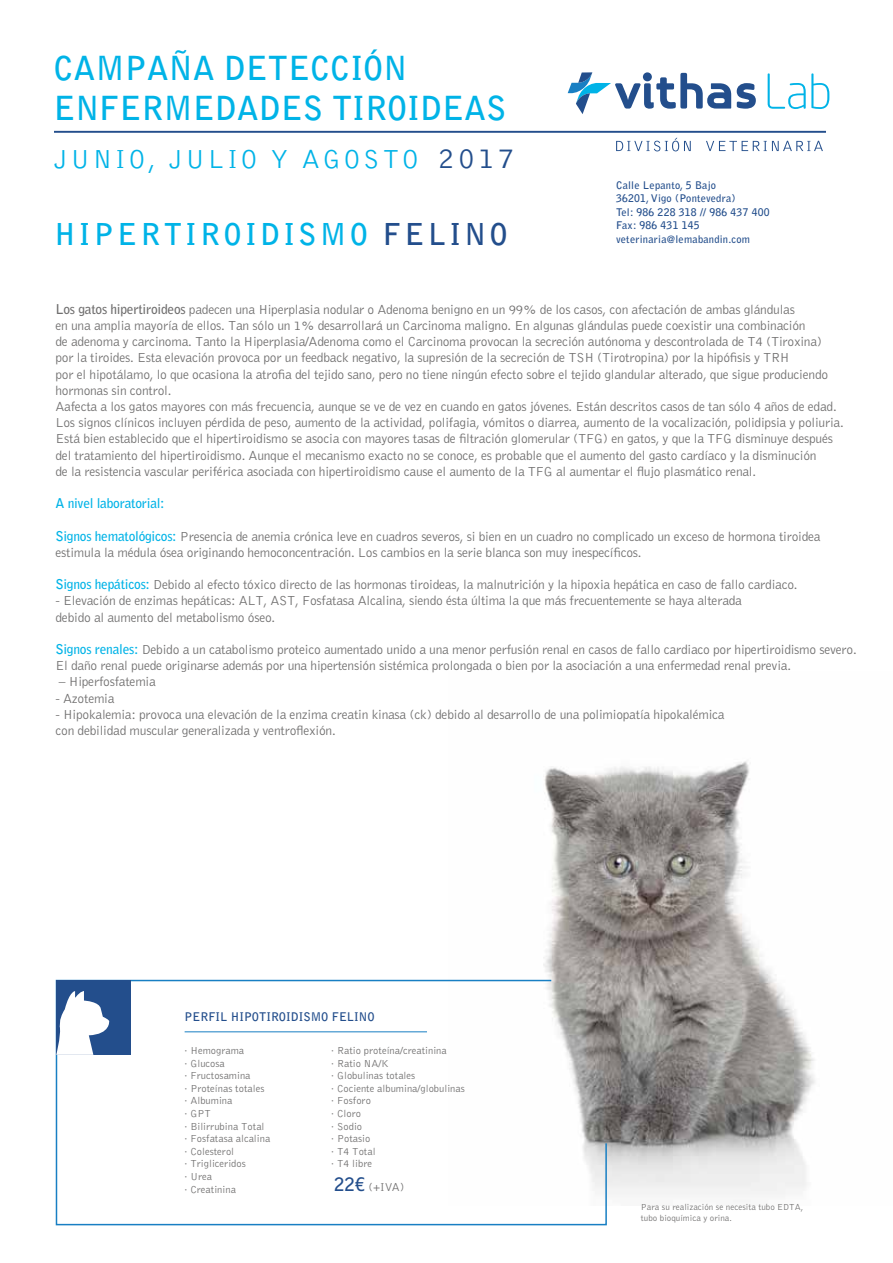
<style>
.page{position:relative;width:893px;height:1263px;background:#fff}
.page>*{position:absolute;margin:0;border:0;box-sizing:border-box;transform-origin:0 0}
.t1{font:700 33px/39.6px "Bell Gothic Std";color:#00b3e7}
.t2{font:700 30px "Bell Gothic Std";letter-spacing:.11em;color:#00b3e7}
.t3{font:300 27px "Bell Gothic Std";letter-spacing:.11em;color:#00b3e7}
.t4{font:300 13.5px/16.2px "Bell Gothic Std";letter-spacing:-.02em;color:#706f6f}
.t5{font:700 13.5px "Bell Gothic Std";letter-spacing:-.02em;color:#00b3e7}
.t6{font:700 11.85px "Bell Gothic Std";color:#234e8c}
.t7{font:300 11.85px "Bell Gothic Std";color:#706f6f}
.t8{font:300 10.5px/12.6px "Bell Gothic Std";color:#706f6f}
.t9{font:700 10.5px/13.5px "Bell Gothic Std";letter-spacing:.02em;color:#234e8c}
.t10{font:300 9px/10.8px "Bell Gothic Std";color:#706f6f}
.s1{font-size:30px;color:#234e8c}
.s2{color:#234e8c}
.s3{font-weight:700}
.s4{font-weight:700;color:#00b3e7}
.s5{font-weight:700;font-size:18.45px;color:#234e8c}
</style>
<div class="page">
<img style="left:543px;top:761px;width:272px;height:434px">
<hr style="left:54px;top:131px;width:772px;height:2px;background:#234e8c">
<svg style="left:568px;top:72px;width:188px;height:42px"></svg>
<svg style="left:768px;top:73px;width:61px;height:36px"></svg>
<svg style="left:616px;top:138px;width:207px;height:13px"></svg>
<svg style="left:55px;top:979px;width:553px;height:247px"></svg>
<hr style="left:185px;top:1031px;width:242px;height:1px;background:#187fc3">
<div style="left:56px;top:979px;width:75px;height:75px;background:#234e8c"></div>
<svg style="left:56px;top:991px;width:55px;height:64px"></svg>
<h1 class="t1" style="left:53px;top:48px;width:454px">CAMPAÑA DETECCIÓN<br>ENFERMEDADES TIROIDEAS</h1>
<h3 class="t3" style="left:54px;top:145px;width:462px">JUNIO, JULIO Y AGOSTO <span class="s1">2017</span></h3>
<h2 class="t2" style="left:54px;top:216px;width:455px">HIPERTIROIDISMO <span class="s2">FELINO</span></h2>
<p class="t9" style="left:616px;top:178px;width:155px">Calle Lepanto, 5 Bajo<br>36201,Vigo (Pontevedra)<br>Tel: 986 228 318 // 986 437 400<br>Fax: 986 431 145 veterinaria@lemabandin.com</p>
<p class="t4" style="left:55px;top:301px;width:790px"><span class="s3">Los gatos hipertiroideos</span> padecen una Hiperplasia nodular o Adenoma benigno en un 99% de los casos, con afectación de ambas glándulas<br>en una amplia mayoría de ellos. Tan sólo un 1% desarrollará un Carcinoma maligno. En algunas glándulas puede coexistir una combinación<br>de adenoma y carcinoma. Tanto la Hiperplasia/Adenoma como el Carcinoma provocan la secreción autónoma y descontrolada de T4 (Tiroxina) por la tiroides. Esta elevación provoca por un feedback negativo, la supresión de la secreción de TSH (Tirotropina) por la hipófisis y TRH<br>por el hipotálamo, lo que ocasiona la atrofia del tejido sano, pero no tiene ningún efecto sobre el tejido glandular alterado, que sigue produciendo hormonas sin control.<br>Aafecta a los gatos mayores con más frecuencia, aunque se ve de vez en cuando en gatos jóvenes. Están descritos casos de tan sólo 4 años de edad.<br>Los signos clínicos incluyen pérdida de peso, aumento de la actividad, polifagia, vómitos o diarrea, aumento de la vocalización, polidipsia y poliuria.<br>Está bien establecido que el hipertiroidismo se asocia con mayores tasas de filtración glomerular (TFG) en gatos, y que la TFG disminuye después del tratamiento del hipertiroidismo. Aunque el mecanismo exacto no se conoce, es probable que el aumento del gasto cardíaco y la disminución<br>de la resistencia vascular periférica asociada con hipertiroidismo cause el aumento de la TFG al aumentar el flujo plasmático renal.</p>
<p class="t5" style="left:55px;top:495px;width:111px">A nivel laboratorial:</p>
<p class="t4" style="left:55px;top:528px;width:767px"><span class="s4">Signos hematológicos:</span> Presencia de anemia crónica leve en cuadros severos, si bien en un cuadro no complicado un exceso de hormona tiroidea estimula la médula ósea originando hemoconcentración. Los cambios en la serie blanca son muy inespecíficos.</p>
<p class="t4" style="left:55px;top:577px;width:744px"><span class="s4">Signos hepáticos:</span> Debido al efecto tóxico directo de las hormonas tiroideas, la malnutrición y la hipoxia hepática en caso de fallo cardiaco.</p>
<p class="t4" style="left:55px;top:593px;width:688px">- Elevación de enzimas hepáticas: ALT, AST, Fosfatasa Alcalina, siendo ésta última la que más frecuentemente se haya alterada debido al aumento del metabolismo óseo.</p>
<p class="t4" style="left:55px;top:642px;width:803px"><span class="s4">Signos renales:</span> Debido a un catabolismo proteico aumentado unido a una menor perfusión renal en casos de fallo cardiaco por hipertiroidismo severo.<br>El daño renal puede originarse además por una hipertensión sistémica prolongada o bien por la asociación a una enfermedad renal previa.</p>
<p class="t4" style="left:59px;top:674px;width:98px">– Hiperfosfatemia</p>
<p class="t4" style="left:55px;top:690px;width:61px">- Azotemia</p>
<p class="t4" style="left:55px;top:706px;width:671px">- Hipokalemia: provoca una elevación de la enzima creatin kinasa (ck) debido al desarrollo de una polimiopatía hipokalémica con debilidad muscular generalizada y ventroflexión.</p>
<p class="t6" style="left:185px;top:1009px;width:192px">PERFIL HIPOTIROIDISMO FELINO</p>
<p class="t8" style="left:185px;top:1044px;width:87px">· Hemograma<br>· Glucosa<br>· Fructosamina<br>· Proteínas totales<br>· Albumina<br>· GPT<br>· Bilirrubina Total<br>· Fosfatasa alcalina · Colesterol<br>· Trigliceridos<br>· Urea<br>· Creatinina</p>
<p class="t8" style="left:331px;top:1044px;width:135px">· Ratio proteína/creatinina<br>· Ratio NA/K<br>· Globulinas totales<br>· Cociente albumina/globulinas · Fosforo<br>· Cloro<br>· Sodio<br>· Potasio<br>· T4 Total<br>· T4 libre</p>
<p class="t7" style="left:334px;top:1181px;width:72px"><span class="s5">22€</span> (+IVA)</p>
<p class="t10" style="left:641px;top:1202px;width:164px">Para su realización se necesita tubo EDTA, tubo bioquímica y orina.</p>
</div>
